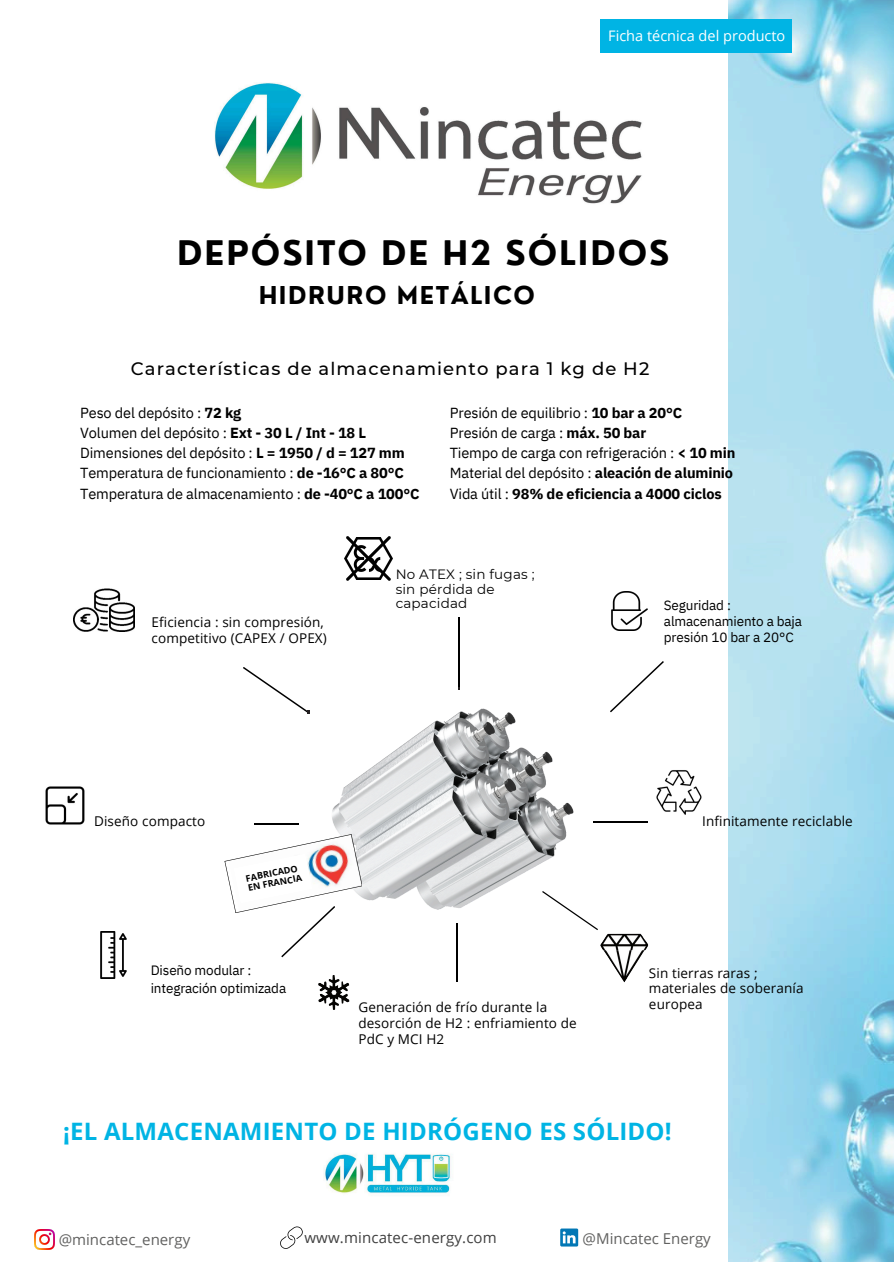
<style>
.page{position:relative;width:894px;height:1264px;background:#fff}
.page>*{position:absolute;margin:0;border:0;box-sizing:border-box;transform-origin:0 0}
.t1{font:700 33px "Nourd";letter-spacing:.06em;color:#000}
.t2{font:700 24px "Open Sans";letter-spacing:.01em;color:#00b4e4}
.t3{font:700 24px "Nourd";letter-spacing:.06em;color:#000}
.t4{font:500 18px "Montserrat";letter-spacing:.06em;color:#000}
.t5{font:15px "Open Sans";color:#616160}
.t6{font:15px "Open Sans";letter-spacing:.01em;color:#404040}
.t7{font:14.55px/20.2px "IBM Plex Sans";letter-spacing:-.01em;color:#000}
.t8{font:14.55px "Open Sans";color:#fff}
.t9{font:13.5px/15.8px "Open Sans";letter-spacing:.01em;color:#000}
.t10{font:13.5px/15.8px "IBM Plex Sans";letter-spacing:-.01em;color:#000}
.t11{font:13.5px/14.7px "Montserrat";letter-spacing:.015em;color:#000}
.t12{font:700 9px "Open Sans";color:#000}
.s1{font-weight:700}
</style>
<div class="page">
<img style="left:728px;top:0;width:165px;height:1261px">
<img style="left:215px;top:82px;width:427px;height:122px">
<hr style="left:254px;top:823px;width:44px;height:1px;background:#000">
<hr style="left:458px;top:616px;width:1px;height:73px;background:#000">
<svg style="left:654px;top:661px;width:9px;height:11px"></svg>
<svg style="left:243px;top:667px;width:20px;height:15px"></svg>
<img style="left:324px;top:1154px;width:127px;height:40px">
<img style="left:263px;top:623px;width:391px;height:387px">
<img style="left:609px;top:591px;width:40px;height:39px">
<img style="left:45px;top:786px;width:40px;height:39px">
<img style="left:100px;top:931px;width:27px;height:47px">
<img style="left:656px;top:770px;width:46px;height:45px">
<img style="left:74px;top:588px;width:61px;height:43px">
<img style="left:344px;top:555px;width:48px;height:7px">
<svg style="left:346px;top:536px;width:45px;height:45px"></svg>
<svg style="left:280px;top:1226px;width:23px;height:22px"></svg>
<img style="left:34px;top:1229px;width:20px;height:20px">
<div style="left:600px;top:19px;width:191px;height:34px;background:#00b4e4"></div>
<svg style="left:560px;top:1228px;width:18px;height:18px"></svg>
<svg style="left:224px;top:834px;width:138px;height:123px"></svg>
<p class="t8" style="left:608px;top:25px;width:179px">Ficha técnica del producto</p>
<h5 class="t1" style="left:177px;top:231px;width:493px">DEPÓSITO DE H2 SÓLIDOS</h5>
<p class="t3" style="left:259px;top:280px;width:278px">HIDRURO METÁLICO</p>
<p class="t4" style="left:131px;top:358px;width:520px">Características de almacenamiento para 1 kg de H2</p>
<p class="t7" style="left:80px;top:402px;width:341px">Peso del depósito : <span class="s1">72 kg<br></span>Volumen del depósito : <span class="s1">Ext - 30 L / Int - 18 L </span>Dimensiones del depósito : <span class="s1">L = 1950 / d = 127 mm </span>Temperatura de funcionamiento : <span class="s1">de -16°C a 80°C </span>Temperatura de almacenamiento : <span class="s1">de -40°C a 100°C</span></p>
<h5 class="t7" style="left:449px;top:402px;width:287px">Presión de equilibrio : <span class="s1">10 bar a 20°C<br></span>Presión de carga : <span class="s1">máx. 50 bar<br></span>Tiempo de carga con refrigeración : <span class="s1">&lt; 10 min </span>Material del depósito : <span class="s1">aleación de aluminio </span>Vida útil : <span class="s1">98% de eficiencia a 4000 ciclos</span></h5>
<p class="t9" style="left:151px;top:614px;width:177px">Eficiencia : sin compresión, competitivo (CAPEX / OPEX)</p>
<p class="t9" style="left:94px;top:812px;width:113px">Diseño compacto</p>
<p class="t12" style="left:245px;top:871px;width:54px;rotate:-11deg">FABRICADO</p>
<p class="t12" style="left:247px;top:881px;width:56px;rotate:-11deg">EN FRANCIA</p>
<p class="t11" style="left:395px;top:567px;width:140px">No ATEX ; sin fugas ; sin pérdida de capacidad</p>
<p class="t10" style="left:663px;top:597px;width:139px">Seguridad : almacenamiento a baja presión 10 bar a 20°C</p>
<h5 class="t9" style="left:702px;top:812px;width:152px">Infinitamente reciclable</h5>
<p class="t10" style="left:151px;top:960px;width:137px;line-height:18px">Diseño modular : integración optimizada</p>
<h5 class="t9" style="left:648px;top:964px;width:156px">Sin tierras raras ; materiales de soberanía europea</h5>
<p class="t9" style="left:358px;top:999px;width:220px">Generación de frío durante la desorción de H2 : enfriamiento de<br>PdC y MCI H2</p>
<h4 class="t2" style="left:63px;top:1113px;width:610px">¡EL ALMACENAMIENTO DE HIDRÓGENO ES SÓLIDO!</h4>
<h5 class="t5" style="left:59px;top:1229px;width:133px">@mincatec_energy</h5>
<p class="t6" style="left:304px;top:1227px;width:194px">www.mincatec-energy.com</p>
<h5 class="t5" style="left:582px;top:1227px;width:130px">@Mincatec Energy</h5>
</div>
